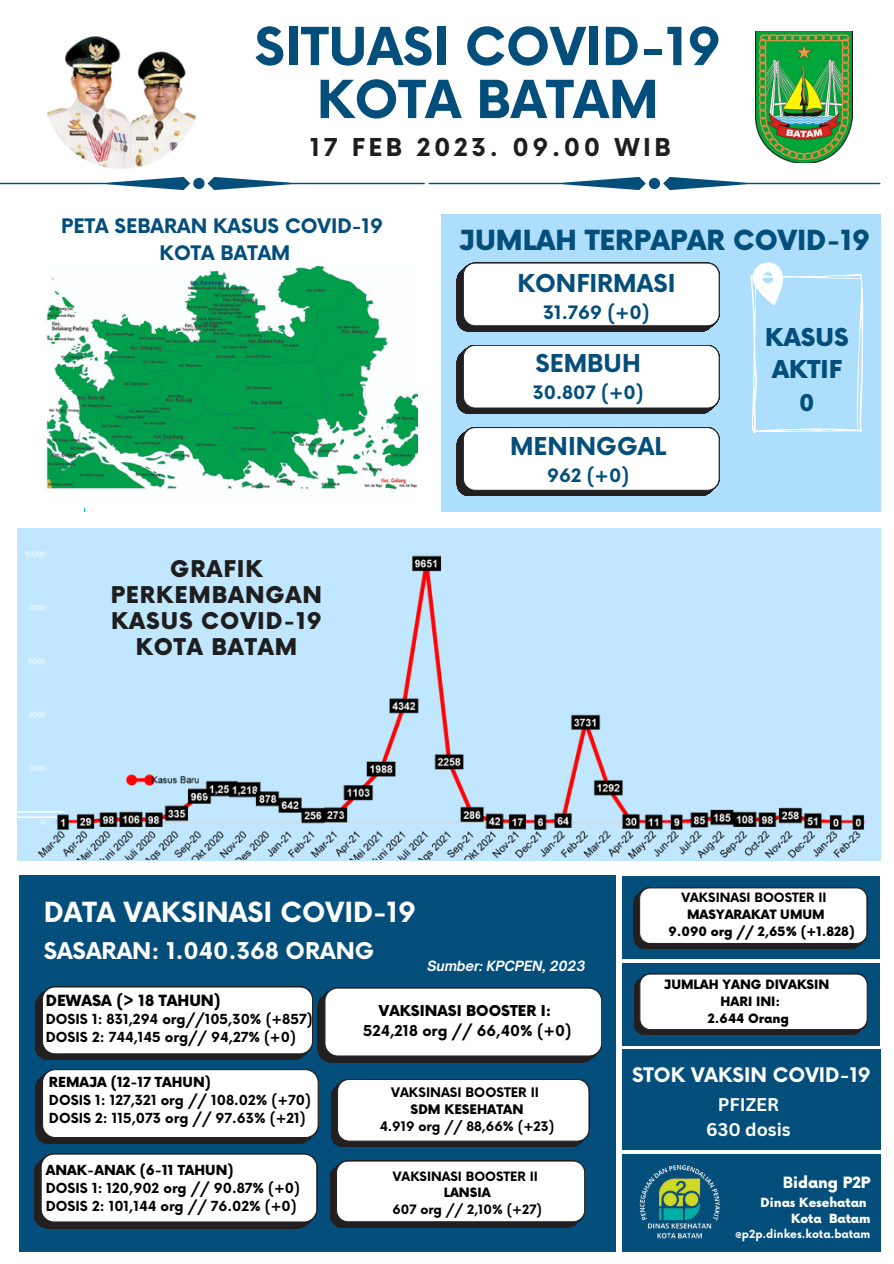
<style>
.page{position:relative;width:894px;height:1264px;background:#fff}
.page>*{position:absolute;margin:0;border:0;box-sizing:border-box;transform-origin:0 0}
.t1{font:700 51px/52.9px "Now";color:#034e7b;text-align:center}
.t2{font:900 27px "Now";color:#034e7b}
.t3{font:700 27px "Now";color:#fff}
.t4{font:700 24px "Now";color:#034e7b}
.t5{font:700 24px "Now";letter-spacing:.15em;color:#1e1e1e}
.t6{font:900 24px/32.7px "Now";color:#034e7b}
.t7{font:900 22.5px/26px "Now";letter-spacing:.04em;color:#1e1e1e;text-align:center}
.t8{font:700 22.5px "Now";color:#fff}
.t9{font:900 22.5px "Now";color:#034e7b}
.t10{font:700 19.5px/27px "Now";color:#034e7b;text-align:center}
.t11{font:700 19.5px "Now";color:#fff}
.t12{font:700 18px "Now";color:#034e7b}
.t13{font:700 17.85px/24.8px "Canva Sans";color:#fff;text-align:center}
.t14{font:900 15.15px "Now";color:#fff}
.t15{font:900 15px "Now";color:#000}
.t16{font:700 14.55px "Now";color:#000}
.t17{font:900 14.55px "Now";color:#000}
.t18{font:700 13.5px/18px "Now";color:#000}
.t19{font:900 13.5px "Now";color:#000}
.t20{font:italic 700 13.5px "Open Sauce One";color:#fff}
.t21{font:700 12.75px "Now";color:#000}
.t22{font:900 12.75px "Now";color:#000}
.t23{font:900 12.6px/16.8px "Now";color:#000}
.t24{font:700 12.6px "Now";color:#000}
.t25{font:900 12.3px/16.4px "Now";color:#fff}
.t26{font:700 10.95px "Now";color:#fff}
.s1{font-weight:700}
</style>
<div class="page">
<div style="left:441px;top:214px;width:439px;height:297px;background:#addffd"></div>
<img style="left:44px;top:12px;width:156px;height:157px;border-radius:50%">
<img style="left:755px;top:31px;width:97px;height:132px">
<svg style="left:0;top:177px;width:880px;height:13px"></svg>
<svg style="left:17px;top:762px;width:3px;height:62px"></svg>
<svg style="left:457px;top:263px;width:262px;height:68px;background:#e4e4e4"></svg>
<svg style="left:457px;top:345px;width:262px;height:69px;background:#e1e2e2"></svg>
<svg style="left:457px;top:427px;width:262px;height:69px;background:#e2e2e2"></svg>
<svg style="left:750px;top:262px;width:114px;height:172px"></svg>
<div style="left:20px;top:875px;width:596px;height:375px;background:#034e7b"></div>
<svg style="left:331px;top:1079px;width:258px;height:67px;background:#e2e2e3"></svg>
<svg style="left:36px;top:1069px;width:282px;height:74px;background:#e2e3e3"></svg>
<svg style="left:34px;top:1153px;width:283px;height:75px;background:#dfdfe0"></svg>
<svg style="left:330px;top:1160px;width:254px;height:67px;background:#dedfdf"></svg>
<svg style="left:36px;top:986px;width:565px;height:76px;background:#d9dbdd"></svg>
<div style="left:622px;top:1049px;width:258px;height:100px;background:#034e7b"></div>
<img style="left:45px;top:266px;width:372px;height:224px">
<div style="left:622px;top:1153px;width:258px;height:97px;background:#034e7b"></div>
<img style="left:639px;top:1164px;width:82px;height:75px">
<div style="left:622px;top:876px;width:257px;height:82px;background:#034e7b"></div>
<svg style="left:633px;top:887px;width:233px;height:61px;background:#e0e0e1"></svg>
<div style="left:622px;top:963px;width:257px;height:82px;background:#034e7b"></div>
<svg style="left:634px;top:973px;width:233px;height:61px;background:#dfe0e0"></svg>
<img style="left:20px;top:528px;width:859px;height:332px">
<h1 class="t1" style="left:254px;top:23px;width:468px">SITUASI COVID-19<br>KOTA BATAM</h1>
<h3 class="t5" style="left:310px;top:134px;width:362px">17 FEB 2023. 09.00 WIB</h3>
<h3 class="t10" style="left:61px;top:214px;width:323px">PETA SEBARAN KASUS COVID-19<br>KOTA BATAM</h3>
<h3 class="t7" style="left:111px;top:557px;width:213px">GRAFIK<br>PERKEMBANGAN<br>KASUS COVID-19<br>KOTA BATAM</h3>
<h2 class="t2" style="left:459px;top:225px;width:412px">JUMLAH TERPAPAR COVID-19</h2>
<h3 class="t4" style="left:517px;top:270px;width:159px">KONFIRMASI</h3>
<h3 class="t12" style="left:543px;top:302px;width:108px">31.769 (+0)</h3>
<h3 class="t4" style="left:535px;top:350px;width:107px">SEMBUH</h3>
<h3 class="t12" style="left:532px;top:383px;width:112px">30.807 (+0)</h3>
<h3 class="t4" style="left:510px;top:433px;width:158px">MENINGGAL</h3>
<h3 class="t12" style="left:547px;top:466px;width:83px">962 (+0)</h3>
<h3 class="t6" style="left:765px;top:322px;width:85px">KASUS<br>AKTIF</h3>
<h3 class="t9" style="left:799px;top:391px;width:17px">0</h3>
<h2 class="t3" style="left:44px;top:897px;width:374px">DATA VAKSINASI COVID-19</h2>
<h3 class="t8" style="left:44px;top:939px;width:332px">SASARAN: 1.040.368 ORANG</h3>
<p class="t20" style="left:427px;top:957px;width:160px">Sumber: KPCPEN, 2023</p>
<p class="t15" style="left:46px;top:992px;width:176px">DEWASA (&gt; 18 TAHUN)</p>
<p class="t18" style="left:46px;top:1011px;width:268px">DOSIS 1: 831,294 org//105,30% (+857)<br>DOSIS 2: 744,145 org// 94,27% (+0)</p>
<p class="t19" style="left:49px;top:1074px;width:163px">REMAJA (12-17 TAHUN)</p>
<p class="t18" style="left:49px;top:1091px;width:263px">DOSIS 1: 127,321 org // 108.02% (+70)<br>DOSIS 2: 115,073 org // 97.63% (+21)</p>
<p class="t19" style="left:46px;top:1162px;width:189px">ANAK-ANAK (6-11 TAHUN)</p>
<p class="t18" style="left:46px;top:1179px;width:255px">DOSIS 1: 120,902 org // 90.87% (+0)<br>DOSIS 2: 101,144 org // 76.02% (+0)</p>
<p class="t17" style="left:379px;top:1002px;width:174px">VAKSINASI BOOSTER I:</p>
<p class="t16" style="left:363px;top:1022px;width:210px">524,218 org // 66,40% (+0)</p>
<p class="t21" style="left:391px;top:1085px;width:149px">VAKSINASI BOOSTER II</p>
<p class="t22" style="left:410px;top:1102px;width:114px">SDM KESEHATAN</p>
<p class="t21" style="left:379px;top:1119px;width:176px">4.919 org // 88,66% (+23)</p>
<p class="t24" style="left:393px;top:1169px;width:146px">VAKSINASI BOOSTER II</p>
<p class="t23" style="left:443px;top:1185px;width:48px">LANSIA</p>
<p class="t24" style="left:392px;top:1202px;width:151px">607 org // 2,10% (+27)</p>
<p class="t24" style="left:681px;top:891px;width:146px">VAKSINASI BOOSTER II</p>
<p class="t23" style="left:668px;top:906px;width:188px;text-indent:19px">MASYARAKAT UMUM<br>9.090 org // 2,65% (+1.828)</p>
<p class="t23" style="left:663px;top:976px;width:167px;text-align:center">JUMLAH YANG DIVAKSIN<br>HARI INI:<br>2.644 Orang</p>
<h3 class="t11" style="left:632px;top:1064px;width:240px">STOK VAKSIN COVID-19</h3>
<h3 class="t13" style="left:706px;top:1092px;width:86px">PFIZER<br>630 dosis</h3>
<p class="t14" style="left:782px;top:1174px;width:89px"><span class="s1">B</span>idang P2P</p>
<p class="t25" style="left:790px;top:1194px;width:81px;text-indent:-30px">Dinas Kesehatan<br>Kota Batam</p>
<p class="t26" style="left:734px;top:1228px;width:137px">@p2p.dinkes.kota.batam</p>
</div>
